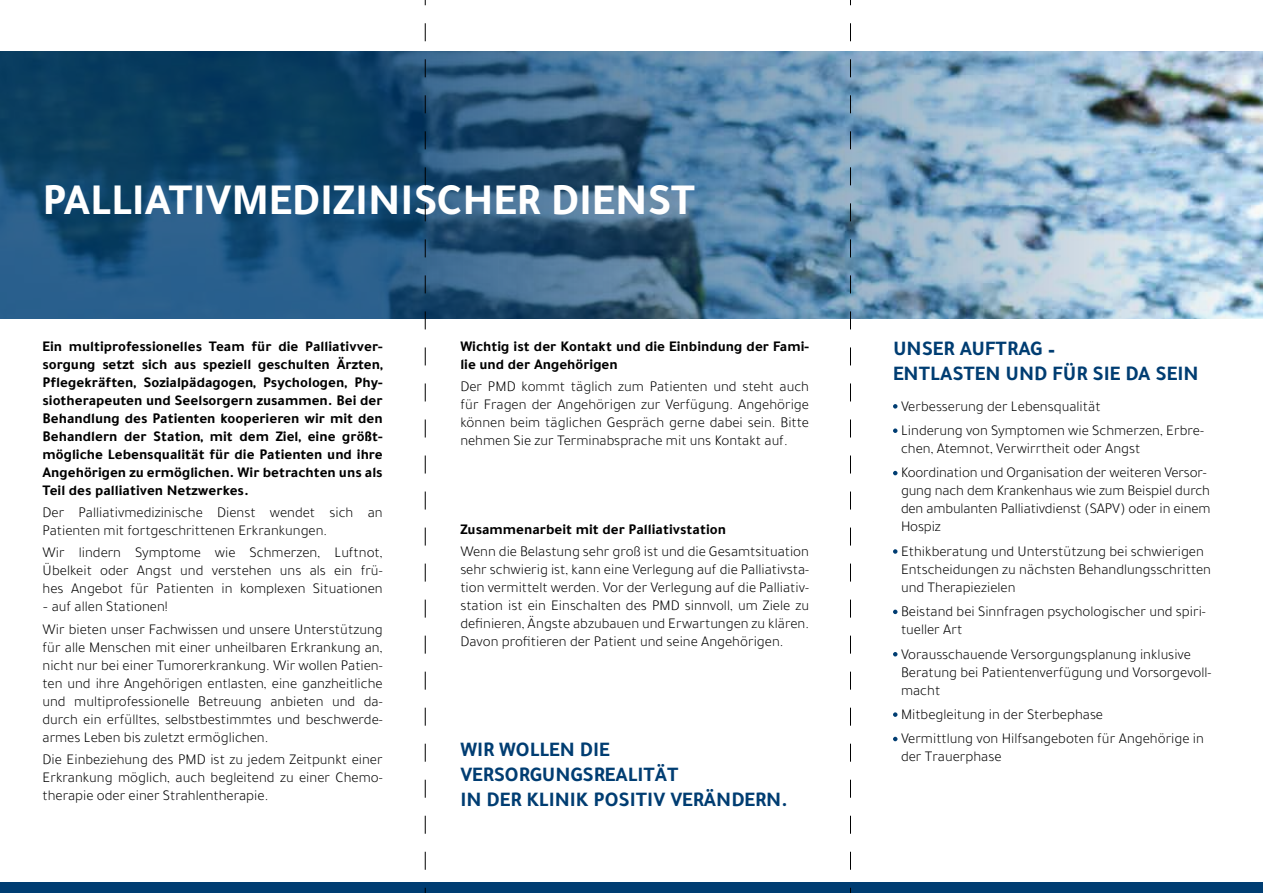
<style>
.page{position:relative;width:1263px;height:893px;background:#fff}
.page>*{position:absolute;margin:0;border:0;box-sizing:border-box;transform-origin:0 0}
.t1{font:700 45px "Tajawal";color:#fff}
.t2{font:700 21px/25.2px "Tajawal";color:#003d72}
.t3{font:300 15px/18px "Tajawal";color:#000}
.t4{font:700 15px/18px "Tajawal";color:#000;text-align:justify}
</style>
<div class="page">
<svg style="left:0;top:52px;width:1263px;height:266px;background:#507a99"></svg>
<svg style="left:893px;top:404px;width:4px;height:5px"></svg>
<svg style="left:893px;top:428px;width:4px;height:5px"></svg>
<svg style="left:893px;top:471px;width:4px;height:4px"></svg>
<svg style="left:893px;top:549px;width:4px;height:5px"></svg>
<svg style="left:893px;top:610px;width:4px;height:4px"></svg>
<svg style="left:893px;top:652px;width:4px;height:4px"></svg>
<svg style="left:893px;top:712px;width:4px;height:5px"></svg>
<svg style="left:893px;top:737px;width:4px;height:4px"></svg>
<div style="left:0;top:882px;width:1263px;height:11px;background:#003d72"></div>
<svg style="left:425px;top:0;width:1px;height:893px"></svg>
<svg style="left:850px;top:0;width:1px;height:893px"></svg>
<h1 class="t1" style="left:43px;top:166px;width:654px">PALLIATIVMEDIZINISCHER DIENST</h1>
<p class="t4" style="left:43px;top:337px;width:342px">Ein multiprofessionelles Team für die Palliativver&shy;sorgung setzt sich aus speziell geschulten Ärzten, Pflegekräften, Sozialpädagogen, Psychologen, Phy&shy;siotherapeuten und Seelsorgern zusammen. Bei der Behandlung des Patienten kooperieren wir mit den Behandlern der Station, mit dem Ziel, eine größt&shy;mögliche Lebensqualität für die Patienten und ihre Angehörigen zu ermöglichen. Wir betrachten uns als Teil des palliativen Netzwerkes.</p>
<p class="t3" style="left:43px;top:504px;width:342px">Der Palliativmedizinische Dienst wendet sich an<br>Patienten mit fortgeschrittenen Erkrankungen.</p>
<p class="t3" style="left:43px;top:544px;width:342px;text-align:justify">Wir lindern Symptome wie Schmerzen, Luftnot, Übelkeit oder Angst und verstehen uns als ein frü&shy;hes Angebot für Patienten in komplexen Situationen</p>
<p class="t3" style="left:43px;top:596px;width:342px;line-height:22.2px">– auf allen Stationen!<br>Wir bieten unser Fachwissen und unsere Unterstützung</p>
<p class="t3" style="left:43px;top:638px;width:342px;text-align:justify">für alle Menschen mit einer unheilbaren Erkrankung an, nicht nur bei einer Tumorerkrankung. Wir wollen Patien&shy;ten und ihre Angehörigen entlasten, eine ganzheitliche und multiprofessionelle Betreuung anbieten und da&shy;durch ein erfülltes, selbstbestimmtes und beschwerde&shy;armes Leben bis zuletzt ermöglichen.</p>
<p class="t3" style="left:43px;top:750px;width:342px;text-align:justify">Die Einbeziehung des PMD ist zu jedem Zeitpunkt einer Erkrankung möglich, auch begleitend zu einer Chemo&shy;therapie oder einer Strahlentherapie.</p>
<p class="t4" style="left:460px;top:337px;width:350px">Wichtig ist der Kontakt und die Einbindung der Fami&shy;lie und der Angehörigen</p>
<p class="t3" style="left:460px;top:378px;width:350px;text-align:justify">Der PMD kommt täglich zum Patienten und steht auch für Fragen der Angehörigen zur Verfügung. Angehörige können beim täglichen Gespräch gerne dabei sein. Bitte nehmen Sie zur Terminabsprache mit uns Kontakt auf.</p>
<p class="t4" style="left:460px;top:520px;width:267px">Zusammenarbeit mit der Palliativstation</p>
<p class="t3" style="left:460px;top:543px;width:350px;text-align:justify">Wenn die Belastung sehr groß ist und die Gesamtsituation sehr schwierig ist, kann eine Verlegung auf die Palliativsta&shy;tion vermittelt werden. Vor der Verlegung auf die Palliativ&shy;station ist ein Einschalten des PMD sinnvoll, um Ziele zu definieren, Ängste abzubauen und Erwartungen zu klären.<br>Davon profitieren der Patient und seine Angehörigen.</p>
<h2 class="t2" style="left:460px;top:736px;width:329px">WIR WOLLEN DIE<br>VERSORGUNGSREALITÄT<br>IN DER KLINIK POSITIV VERÄNDERN.</h2>
<h2 class="t2" style="left:893px;top:335px;width:307px">UNSER AUFTRAG –<br>ENTLASTEN UND FÜR SIE DA SEIN</h2>
<p class="t3" style="left:901px;top:394px;width:304px;line-height:24.5px">Verbesserung der Lebensqualität<br>Linderung von Symptomen wie Schmerzen, Erbre-</p>
<p class="t3" style="left:901px;top:436px;width:307px;line-height:24.5px">chen, Atemnot, Verwirrtheit oder Angst<br>Koordination und Organisation der weiteren Versor-</p>
<p class="t3" style="left:901px;top:482px;width:311px;text-align:justify">gung nach dem Krankenhaus wie zum Beispiel durch den ambulanten Palliativdienst (SAPV) oder in einem Hospiz</p>
<p class="t3" style="left:901px;top:542px;width:312px">Ethikberatung und Unterstützung bei schwierigen<br>Entscheidungen zu nächsten Behandlungsschritten und Therapiezielen</p>
<p class="t3" style="left:901px;top:603px;width:306px">Beistand bei Sinnfragen psychologischer und spiri&shy;tueller Art</p>
<p class="t3" style="left:901px;top:645px;width:312px">Vorausschauende Versorgungsplanung inklusive<br>Beratung bei Patientenverfügung und Vorsorgevoll&shy;macht</p>
<p class="t3" style="left:901px;top:702px;width:304px;line-height:24.5px">Mitbegleitung in der Sterbephase<br>Vermittlung von Hilfsangeboten für Angehörige in</p>
<p class="t3" style="left:901px;top:748px;width:102px">der Trauerphase</p>
</div>
